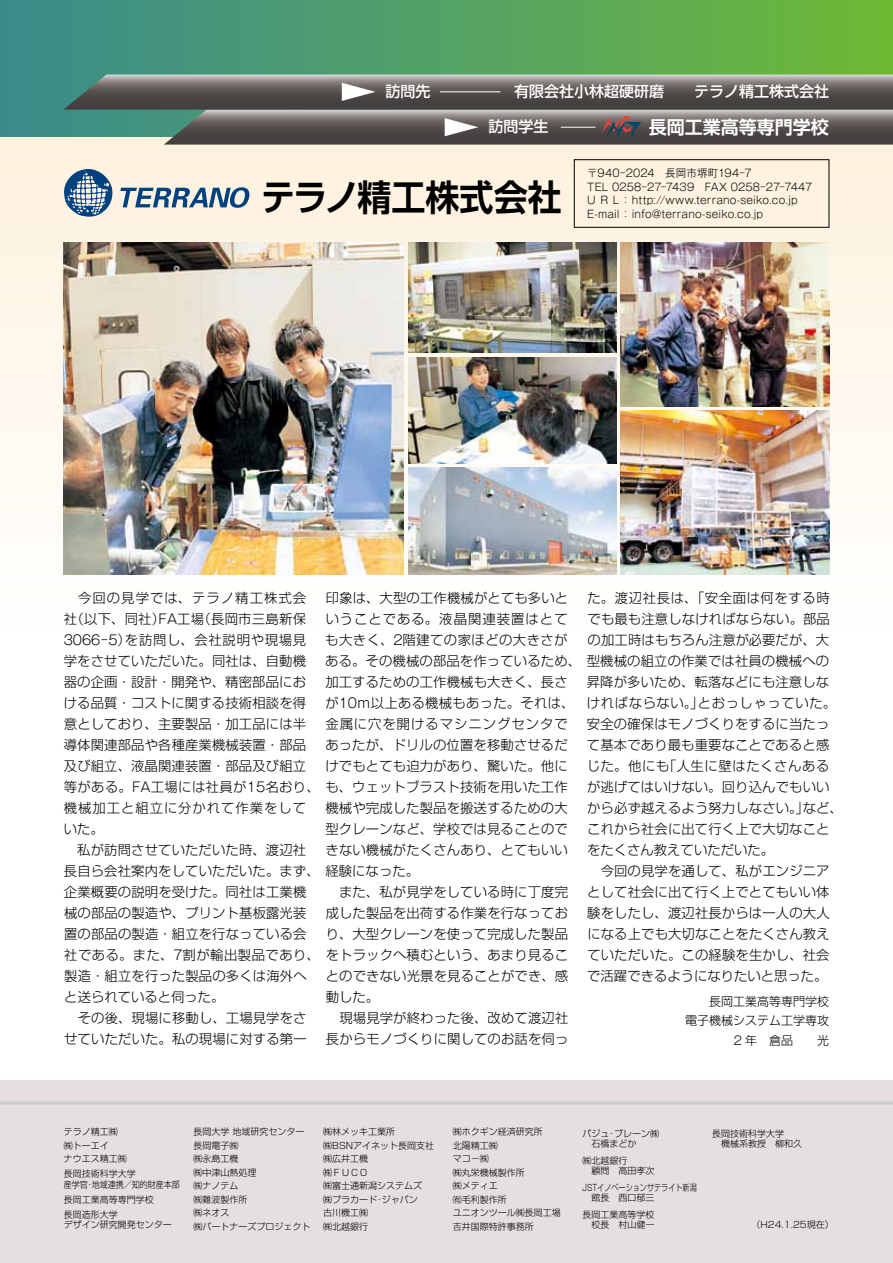
<style>
.page{position:relative;width:893px;height:1263px;background:#fff}
.page>*{position:absolute;margin:0;border:0;box-sizing:border-box;transform-origin:0 0}
.t1{font:700 36px "Shin Go Pro De";color:#000;scale:.95 1}
.t2{font:700 18px "Shin Go Pro De";color:#fff}
.t3{font:500 15px "Shin Go Pro";color:#fff}
.t4{font:300 13.35px/21px "Shin Go Pro";letter-spacing:.01em;color:#000;text-align:justify}
.t5{font:300 13.35px "Shin Go Pro";letter-spacing:.05em;color:#000;scale:.6 1}
.t6{font:300 13.35px "Shin Go Pro";letter-spacing:.07em;color:#000}
.t7{font:300 13.35px "Shin Go Pro";letter-spacing:.075em;color:#000}
.t8{font:300 12px "Shin Go Pro";color:#000}
.t9{font:300 10.5px/13.5px "Gothic MB101 Pro";letter-spacing:.01em;color:#000}
.t10{font:300 9px/13.5px "Shin Go Pro";color:#000}
.t11{font:300 9px/10.5px "Shin Go Pro";color:#000;scale:.79 1}
.s1{font-family:"Gothic MB101 Pro"}
</style>
<div class="page">
<svg style="left:0;top:136px;width:893px;height:439px"></svg>
<div style="left:0;top:1080px;width:893px;height:183px;background:#e5dfe2"></div>
<div style="left:0;top:0;width:893px;height:136px;background:linear-gradient(to right,#3a8b8f,#6eb938)"></div>
<hr style="left:0;top:1101px;width:893px;height:3px;background:#c9caca">
<svg style="left:63px;top:74px;width:830px;height:71px"></svg>
<svg style="left:62px;top:169px;width:52px;height:49px"></svg>
<svg style="left:120px;top:187px;width:130px;height:21px"></svg>
<div style="left:574px;top:159px;width:255px;height:68px;border:1px solid #000"></div>
<img style="left:64px;top:242px;width:340px;height:332px">
<img style="left:621px;top:242px;width:208px;height:164px">
<img style="left:621px;top:410px;width:208px;height:164px">
<img style="left:408px;top:468px;width:209px;height:106px">
<img style="left:408px;top:357px;width:209px;height:106px">
<img style="left:408px;top:242px;width:209px;height:111px">
<p class="t3" style="left:386px;top:79px;width:46px">訪問先</p>
<p class="t3" style="left:514px;top:79px;width:316px">有限会社小林超硬研磨　　テラノ精工株式会社</p>
<p class="t3" style="left:488px;top:114px;width:61px">訪問学生</p>
<h2 class="t2" style="left:649px;top:113px;width:181px">長岡工業高等専門学校</h2>
<h1 class="t1" style="left:261px;top:167px;width:318px">テラノ精工株式会社</h1>
<p class="t9" style="left:587px;top:165px;width:226px">〒940－2024　長岡市堺町194－7<br>TEL 0258－27－7439　FAX 0258－27－7447<br>U R L ： http://www.terrano-seiko.co.jp E-mail ： info@terrano-seiko.co.jp</p>
<p class="t4" style="left:587px;top:586px;width:244px">た。渡辺社長は、「安全面は何をする時でも最も注意しなければならない。部品の加工時はもちろん注意が必要だが、大</p>
<p class="t4" style="left:587px;top:670px;width:258px;text-align:left">昇降が多いため、転落などにも注意しなければならない。」とおっしゃっていた。安全の確保はモノづくりをするに当たって基本であり最も重要なことであると感じた。他にも「人生に壁はたくさんあるが逃げてはいけない。回り込んでもいいから必ず越えるよう努力しなさい。」など、これから社会に出て行く上で大切なことをたくさん教えていただいた。</p>
<p class="t4" style="left:587px;top:859px;width:244px;text-indent:13px">今回の見学を通して、私がエンジニアとして社会に出て行く上でとてもいい体験をしたし、渡辺社長からは一人の大人になる上でも大切なことをたくさん教えていただいた。この経験を生かし、社会で活躍できるようになりたいと思った。</p>
<p class="t8" style="left:709px;top:991px;width:121px">長岡工業高等専門学校</p>
<p class="t8" style="left:685px;top:1011px;width:145px">電子機械システム工学専攻</p>
<p class="t8" style="left:734px;top:1030px;width:61px"><span class="s1">2</span>年 倉品</p>
<p class="t8" style="left:817px;top:1030px;width:13px">光</p>
<p class="t4" style="left:325px;top:586px;width:505px;text-align:left">印象は、大型の工作機械がとても多いと<br>いうことである。液晶関連装置はとて<br>も大きく、<span class="s1">2</span>階建ての家ほどの大きさが<br>ある。その機械の部品を作っているため、型機械の組立の作業では社員の機械への加工するための工作機械も大きく、長さ<br>が<span class="s1">10</span>ｍ以上ある機械もあった。それは、<br>金属に穴を開けるマシニングセンタで<br>あったが、ドリルの位置を移動させるだ<br>けでもとても迫力があり、驚いた。他に</p>
<p class="t4" style="left:325px;top:796px;width:244px">機械や完成した製品を搬送するための大型クレーンなど、学校では見ることのできない機械がたくさんあり、とてもいい</p>
<p class="t4" style="left:326px;top:880px;width:244px;text-indent:13px">また、私が見学をしている時に丁度完成した製品を出荷する作業を行なっており、大型クレーンを使って完成した製品</p>
<p class="t4" style="left:326px;top:964px;width:244px">とのできない光景を見ることができ、感動した。</p>
<p class="t4" style="left:326px;top:1006px;width:244px;text-align:right">現場見学が終わった後、改めて渡辺社長からモノづくりに関してのお話を伺っ</p>
<p class="t7" style="left:78px;top:587px;width:229px">今回の見学では、テラノ精工株式会</p>
<p class="t4" style="left:64px;top:607px;width:244px">社（以下、同社）<span class="s1">FA</span>工場（長岡市三島新保</p>
<p class="t5" style="left:64px;top:629px;width:406px"><span class="s1">3066</span>－<span class="s1">5</span>）を訪問し、会社説明や現場見</p>
<p class="t4" style="left:64px;top:649px;width:244px">学をさせていただいた。同社は、自動機</p>
<p class="t4" style="left:64px;top:670px;width:244px">器の企画・設計・開発や、精密部品にお</p>
<p class="t4" style="left:64px;top:691px;width:244px">ける品質・コストに関する技術相談を得</p>
<p class="t4" style="left:64px;top:712px;width:244px">意としており、主要製品・加工品には半</p>
<p class="t4" style="left:64px;top:733px;width:244px">導体関連部品や各種産業機械装置・部品</p>
<p class="t4" style="left:64px;top:754px;width:244px">及び組立、液晶関連装置・部品及び組立</p>
<p class="t4" style="left:64px;top:775px;width:505px">等がある。<span class="s1">FA</span>工場には社員が<span class="s1">15</span>名おり、も、ウェットブラスト技術を用いた工作</p>
<p class="t6" style="left:64px;top:797px;width:244px">機械加工と組立に分かれて作業をして</p>
<p class="t4" style="left:64px;top:817px;width:42px">いた。</p>
<p class="t4" style="left:77px;top:838px;width:230px">私が訪問させていただいた時、渡辺社</p>
<p class="t4" style="left:64px;top:859px;width:357px">長自ら会社案内をしていただいた。まず、経験になった。</p>
<p class="t4" style="left:64px;top:880px;width:244px">企業概要の説明を受けた。同社は工業機</p>
<p class="t4" style="left:64px;top:901px;width:244px">械の部品の製造や、プリント基板露光装</p>
<p class="t4" style="left:64px;top:922px;width:244px">置の部品の製造・組立を行なっている会</p>
<p class="t4" style="left:64px;top:943px;width:505px">社である。また、<span class="s1">7</span>割が輸出製品であり、をトラックへ積むという、あまり見るこ</p>
<p class="t4" style="left:64px;top:964px;width:244px">製造・組立を行った製品の多くは海外へ</p>
<p class="t4" style="left:64px;top:985px;width:162px">と送られていると伺った。</p>
<p class="t4" style="left:78px;top:1006px;width:230px">その後、現場に移動し、工場見学をさ</p>
<p class="t4" style="left:64px;top:1027px;width:244px">せていただいた。私の現場に対する第一</p>
<p class="t10" style="left:64px;top:1124px;width:64px">テラノ精工㈱㈱トーエイ<br>ナウエス精工㈱</p>
<p class="t10" style="left:64px;top:1167px;width:118px;line-height:10.5px">長岡技術科学大学<br>産学官・地域連携／知的財産本部</p>
<p class="t10" style="left:64px;top:1190px;width:91px;line-height:15px">長岡工業高等専門学校長岡造形大学</p>
<p class="t10" style="left:64px;top:1217px;width:109px">デザイン研究開発センター</p>
<p class="t10" style="left:193px;top:1124px;width:118px">長岡大学 地域研究センター長岡電子㈱<br>㈱永島工機<br>㈱中津山熱処理<br>㈱ナノテム<br>㈱難波製作所<br>㈱ネオス<br>㈱パートナーズプロジェクト</p>
<p class="t10" style="left:323px;top:1124px;width:112px">㈱林メッキ工業所<br>㈱BSNアイネット長岡支社㈱広井工機<br>㈱ＦＵＣＯ　<br>㈱富士通新潟システムズ<br>㈱プラカード･ジャパン<br>古川機工㈱<br>㈱北越銀行</p>
<p class="t10" style="left:453px;top:1124px;width:109px">㈱ホクギン経済研究所<br>北陽精工㈱<br>マコ－㈱<br>㈱丸栄機械製作所<br>㈱メティエ<br>㈲毛利製作所<br>ユニオンツール㈱長岡工場吉井国際特許事務所</p>
<p class="t10" style="left:583px;top:1127px;width:78px;line-height:10.5px">パジュ・ブレーン㈱　石橋まどか</p>
<p class="t10" style="left:583px;top:1154px;width:73px;line-height:10.5px">㈱北越銀行<br>　顧問　高田孝次</p>
<p class="t11" style="left:583px;top:1181px;width:146px">JSTイノベーションサテライト新潟　館長　西口郁三</p>
<p class="t10" style="left:583px;top:1208px;width:73px;line-height:10.5px">長岡工業高等学校　校長　村山健一</p>
<p class="t10" style="left:712px;top:1127px;width:92px;line-height:10.5px">長岡技術科学大学<br>　機械系教授　柳和久</p>
<p class="t10" style="left:751px;top:1217px;width:84px">（H24.1.25現在）</p>
</div>
